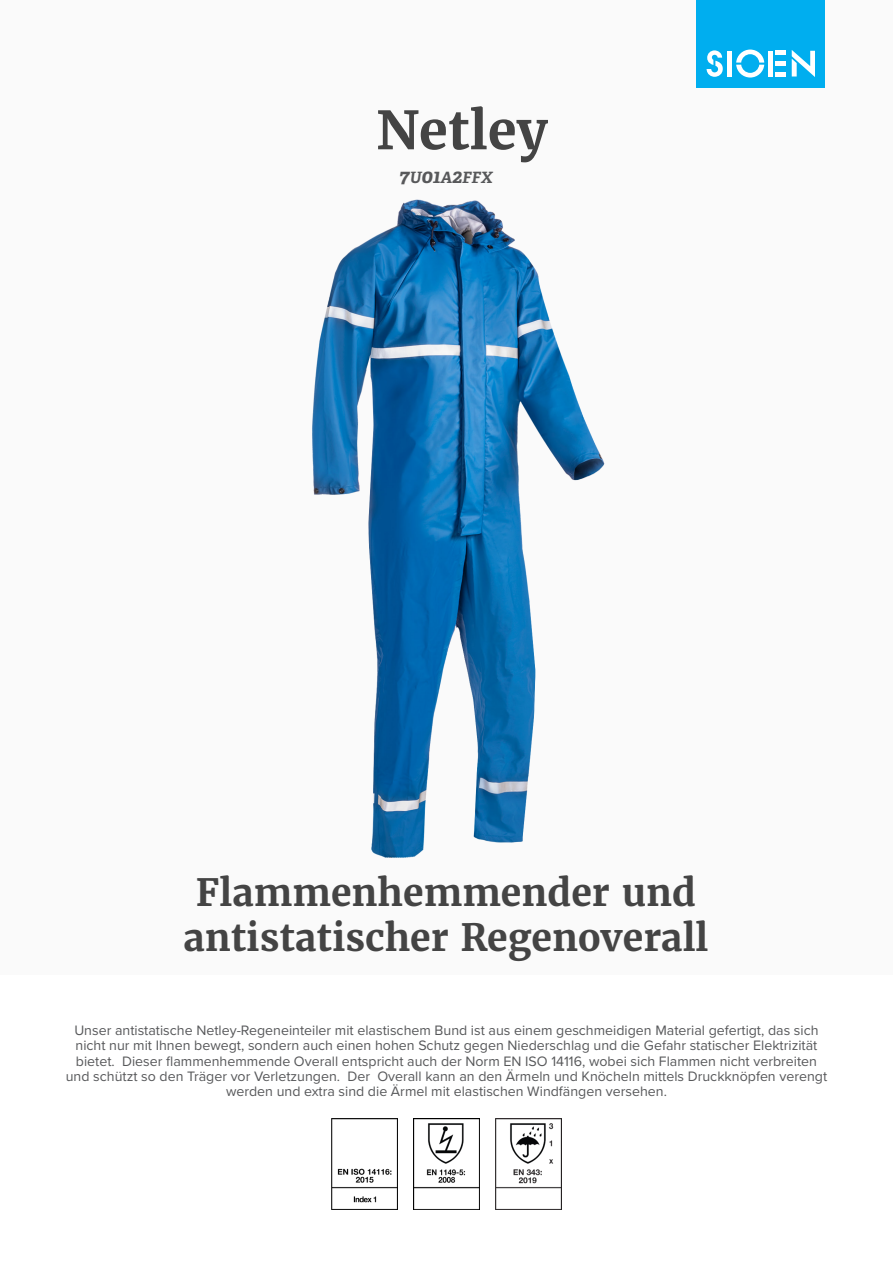
<style>
.page{position:relative;width:893px;height:1263px;background:#fff}
.page>*{position:absolute;margin:0;border:0;box-sizing:border-box;transform-origin:0 0}
.product_name{font:700 52.5px "Merriweather";color:#444}
.product_h2{font:700 37.5px/45px "Merriweather";color:#444;text-align:center}
.product_ref{font:italic 700 15.6px "Adelle";color:#57585a}
.product_description{font:14.25px/15.3px "Proxima Nova";color:#57585a;text-align:center}
.s1{font-size:19.5px}
</style>
<div class="page">
<div style="left:0;top:0;width:893px;height:974px;background:#fafafa"></div>
<div style="left:697px;top:0;width:128px;height:88px;background:#00aeef"></div>
<svg style="left:707px;top:50px;width:16px;height:27px"></svg>
<svg style="left:736px;top:50px;width:28px;height:28px"></svg>
<div style="left:727px;top:51px;width:5px;height:26px;background:#fff"></div>
<div style="left:768px;top:51px;width:5px;height:26px;background:#fff"></div>
<div style="left:775px;top:72px;width:11px;height:5px;background:#fff"></div>
<div style="left:775px;top:61px;width:11px;height:5px;background:#fff"></div>
<hr style="left:775px;top:51px;width:11px;height:4px;background:#fff">
<svg style="left:792px;top:50px;width:23px;height:27px"></svg>
<img style="left:331px;top:1118px;width:67px;height:92px">
<img style="left:413px;top:1118px;width:67px;height:92px">
<img style="left:495px;top:1118px;width:67px;height:92px">
<img style="left:312px;top:199px;width:293px;height:659px">
<p class="product_name" style="left:377px;top:97px;width:173px">Netley</p>
<p class="product_ref" style="left:399px;top:168px;width:95px"><span class="s1">7</span>U<span class="s1">01</span>A<span class="s1">2</span>FFX</p>
<p class="product_h2" style="left:183px;top:869px;width:527px">Flammenhemmender und antistatischer Regenoverall</p>
<p class="product_description" style="left:66px;top:1022px;width:763px">Unser antistatische Netley-Regeneinteiler mit elastischem Bund ist aus einem geschmeidigen Material gefertigt, das sich nicht nur mit Ihnen bewegt, sondern auch einen hohen Schutz gegen Niederschlag und die Gefahr statischer Elektrizität bietet. Dieser flammenhemmende Overall entspricht auch der Norm EN ISO 14116, wobei sich Flammen nicht verbreiten und schützt so den Träger vor Verletzungen. Der Overall kann an den Ärmeln und Knöcheln mittels Druckknöpfen verengt werden und extra sind die Ärmel mit elastischen Windfängen versehen.</p>
</div>
